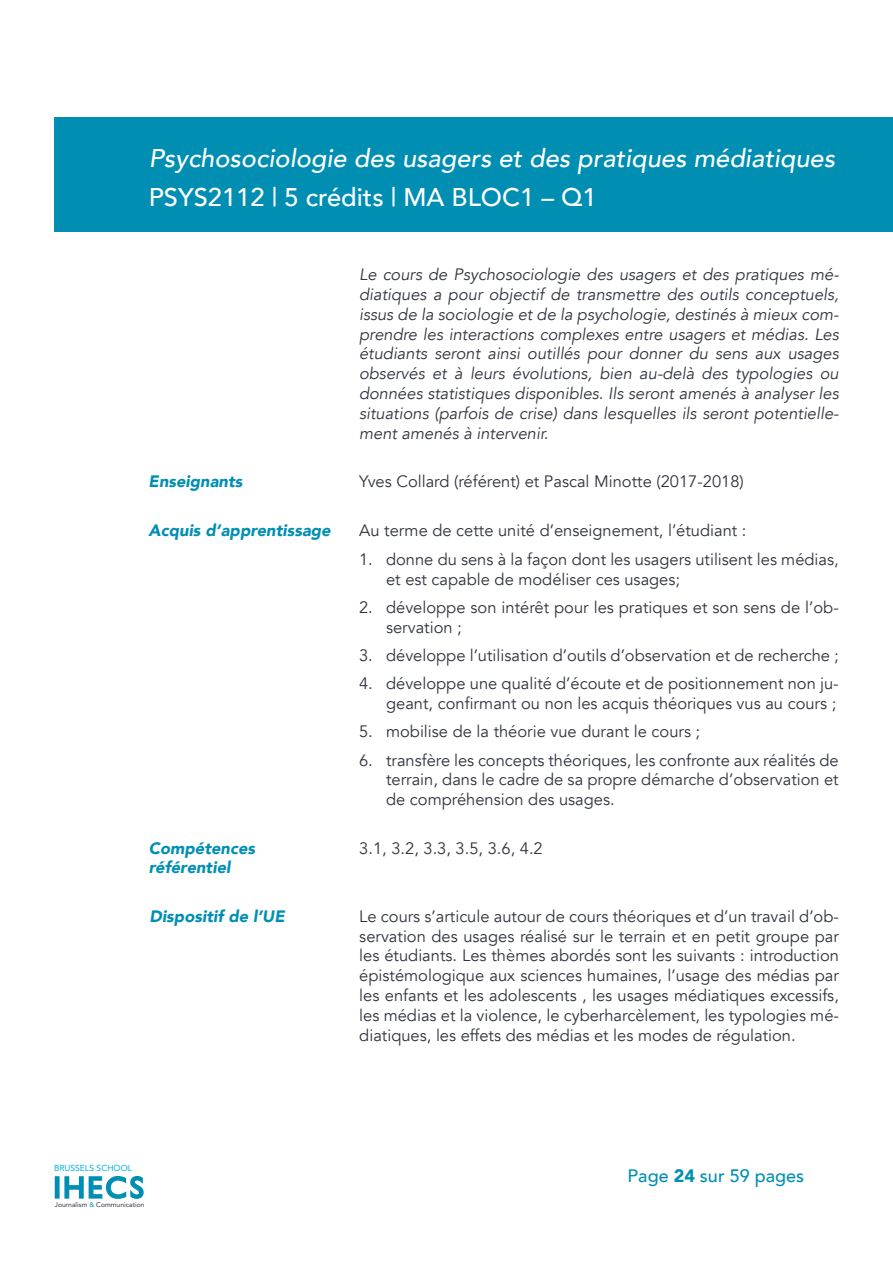
<style>
.page{position:relative;width:893px;height:1263px;background:#fff}
.page>*{position:absolute;margin:0;border:0;box-sizing:border-box;transform-origin:0 0}
.t1{font:italic 500 25.5px "Avenir";color:#fff}
.t2{font:500 25.5px "Avenir";color:#fff}
.t3{font:500 18px "Avenir";color:#008fb3}
.t4{font:16.5px/19.8px "Avenir";color:#30343e}
.t5{font:italic 16.5px/19.8px "Avenir";color:#30343e;text-align:justify}
.t6{font:italic 900 16.5px "Avenir";color:#008fb3}
.t7{font:8.7px "Avenir";letter-spacing:-.005em;color:#00b2dc}
.t8{font:6.75px "Avenir";color:#30343e}
.s1{color:#008fb3}
.s2{font-weight:900}
</style>
<div class="page">
<div style="left:54px;top:117px;width:839px;height:115px;background:#008fb3"></div>
<div style="left:55px;top:1176px;width:5px;height:23px;background:#008fb3"></div>
<svg style="left:64px;top:1176px;width:80px;height:23px"></svg>
<h1 class="t1" style="left:149px;top:142px;width:688px">Psychosociologie des usagers et des pratiques médiatiques</h1>
<h1 class="t2" style="left:149px;top:175px;width:449px">PSYS2112 | 5 crédits | MA BLOC1 – Q1</h1>
<p class="t6" style="left:149px;top:468px;width:95px">Enseignants</p>
<p class="t6" style="left:149px;top:517px;width:184px">Acquis d’apprentissage</p>
<p class="t5" style="left:359px;top:265px;width:481px">Le cours de Psychosociologie des usagers et des pratiques mé&shy;diatiques a pour objectif de transmettre des outils conceptuels, issus de la sociologie et de la psychologie, destinés à mieux com&shy;prendre les interactions complexes entre usagers et médias. Les étudiants seront ainsi outillés pour donner du sens aux usages observés et à leurs évolutions, bien au-delà des typologies ou données statistiques disponibles. Ils seront amenés à analyser les situations (parfois de crise) dans lesquelles ils seront potentielle&shy;ment amenés à intervenir.</p>
<p class="t4" style="left:359px;top:472px;width:386px">Yves Collard (référent) et Pascal Minotte (2017-2018)</p>
<p class="t4" style="left:359px;top:521px;width:389px">Au terme de cette unité d’enseignement, l’étudiant :</p>
<p class="t4" style="left:386px;top:549px;width:454px;text-indent:-27px">1. donne du sens à la façon dont les usagers utilisent les médias, et est capable de modéliser ces usages;</p>
<p class="t4" style="left:386px;top:597px;width:454px;text-indent:-27px">2. développe son intérêt pour les pratiques et son sens de l’ob&shy;servation ;</p>
<p class="t4" style="left:359px;top:646px;width:481px">3. développe l’utilisation d’outils d’observation et de recherche ;</p>
<p class="t4" style="left:359px;top:674px;width:481px;text-align:right">4. développe une qualité d’écoute et de positionnement non ju&shy;geant, confirmant ou non les acquis théoriques vus au cours ;</p>
<p class="t4" style="left:359px;top:722px;width:343px">5. mobilise de la théorie vue durant le cours ;</p>
<p class="t4" style="left:386px;top:750px;width:454px;text-align:justify;text-indent:-27px">6. transfère les concepts théoriques, les confronte aux réalités de terrain, dans le cadre de sa propre démarche d’observation et de compréhension des usages.</p>
<p class="t6" style="left:149px;top:834px;width:108px">Compétences</p>
<p class="t4" style="left:359px;top:838px;width:185px">3.1, 3.2, 3.3, 3.5, 3.6, 4.2</p>
<p class="t6" style="left:149px;top:854px;width:83px">référentiel</p>
<p class="t6" style="left:149px;top:902px;width:137px">Dispositif de l’UE</p>
<p class="t7" style="left:54px;top:1163px;width:80px">BRUSSELS SCHOOL</p>
<p class="t8" style="left:55px;top:1201px;width:91px">Journalism <span class="s1">&amp;</span> Communication</p>
<p class="t4" style="left:359px;top:906px;width:481px;text-align:justify">Le cours s’articule autour de cours théoriques et d’un travail d’ob&shy;servation des usages réalisé sur le terrain et en petit groupe par les étudiants. Les thèmes abordés sont les suivants : introduction épistémologique aux sciences humaines, l’usage des médias par les enfants et les adolescents , les usages médiatiques excessifs, les médias et la violence, le cyberharcèlement, les typologies mé&shy;diatiques, les effets des médias et les modes de régulation.</p>
<p class="t3" style="left:628px;top:1160px;width:178px">Page <span class="s2">24</span> sur 59 pages</p>
</div>
